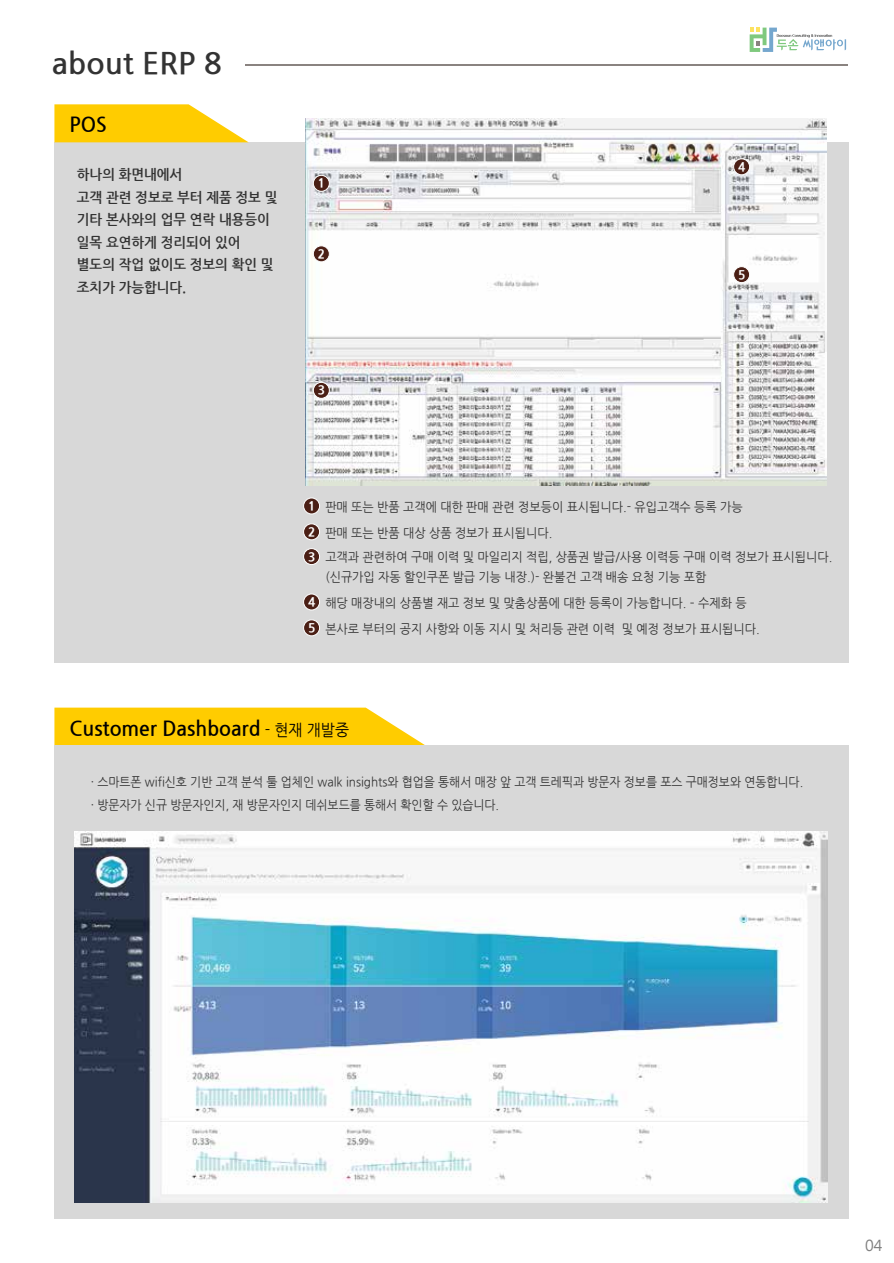
<style>
.page{position:relative;width:894px;height:1263px;background:#fff}
.page>*{position:absolute;margin:0;border:0;box-sizing:border-box;transform-origin:0 0}
.t1{font:700 30px "Nanum Gothic";color:#333}
.t2{font:700 20.55px "Nanum Gothic";color:#000;scale:.95 1}
.t3{font:15px "Microsoft Jheng Hei";color:#808080}
.t4{font:700 14.25px/22.5px "Nanum Gothic";color:#333;scale:.95 1}
.t5{font:12.6px/25.8px "Nanum Gothic";color:#333;scale:.95 1}
.t6{font:12.6px/22.5px "Nanum Gothic";color:#333;scale:.93 1}
.t7{font:800 12.6px "Nanum Gothic";color:#fff;scale:.95 1}
.s1{font-weight:800;color:#fff}
.s2{font-weight:400;font-size:15.75px}
</style>
<div class="page">
<hr style="left:245px;top:64px;width:603px;height:1px;background:#8a8380">
<div style="left:54px;top:142px;width:795px;height:521px;background:#d8d8d8"></div>
<svg style="left:54px;top:104px;width:194px;height:38px;background:#ffd429"></svg>
<svg style="left:54px;top:708px;width:372px;height:38px;background:#fdd01a"></svg>
<img style="left:306px;top:119px;width:520px;height:366px">
<div style="left:303px;top:498px;width:16px;height:16px;background:#4b1f15;border-radius:50%"></div>
<div style="left:303px;top:498px;width:17px;height:16px;border:1px solid #fff;border-radius:50%"></div>
<div style="left:303px;top:524px;width:16px;height:16px;background:#4b1f15;border-radius:50%"></div>
<div style="left:303px;top:523px;width:17px;height:17px;border:1px solid #fff;border-radius:50%"></div>
<div style="left:303px;top:594px;width:16px;height:16px;background:#4b1f15;border-radius:50%"></div>
<div style="left:303px;top:594px;width:17px;height:16px;border:1px solid #fff;border-radius:50%"></div>
<div style="left:303px;top:620px;width:16px;height:16px;background:#4b1f15;border-radius:50%"></div>
<div style="left:303px;top:619px;width:17px;height:17px;border:1px solid #fff;border-radius:50%"></div>
<div style="left:303px;top:549px;width:16px;height:16px;background:#4b1f15;border-radius:50%"></div>
<div style="left:303px;top:548px;width:17px;height:17px;border:1px solid #fff;border-radius:50%"></div>
<div style="left:313px;top:175px;width:16px;height:16px;background:#4b1f15;border-radius:50%"></div>
<div style="left:313px;top:175px;width:17px;height:17px;border:1px solid #fff;border-radius:50%"></div>
<div style="left:313px;top:246px;width:16px;height:16px;background:#4b1f15;border-radius:50%"></div>
<div style="left:313px;top:245px;width:17px;height:17px;border:1px solid #fff;border-radius:50%"></div>
<div style="left:313px;top:382px;width:16px;height:16px;background:#4b1f15;border-radius:50%"></div>
<div style="left:313px;top:382px;width:17px;height:17px;border:1px solid #fff;border-radius:50%"></div>
<div style="left:733px;top:159px;width:16px;height:16px;background:#4b1f15;border-radius:50%"></div>
<div style="left:733px;top:158px;width:17px;height:17px;border:1px solid #fff;border-radius:50%"></div>
<div style="left:733px;top:267px;width:16px;height:16px;background:#4b1f15;border-radius:50%"></div>
<div style="left:733px;top:266px;width:17px;height:17px;border:1px solid #fff;border-radius:50%"></div>
<div style="left:54px;top:746px;width:794px;height:473px;background:#d8d8d8"></div>
<svg style="left:749px;top:28px;width:97px;height:24px"></svg>
<img style="left:74px;top:831px;width:753px;height:371px">
<h1 class="t1" style="left:52px;top:48px;width:172px">about ERP 8</h1>
<h2 class="t2" style="left:69px;top:115px;width:41px">POS</h2>
<p class="t4" style="left:77px;top:164px;width:212px">하나의 화면내에서<br>고객 관련 정보로 부터 제품 정보 및 기타 본사와의 업무 연락 내용등이 일목 요연하게 정리되어 있어 별도의 작업 없이도 정보의 확인 및 조치가 가능합니다.</p>
<p class="t7" style="left:318px;top:177px;width:9px">1</p>
<p class="t7" style="left:318px;top:247px;width:9px">2</p>
<p class="t7" style="left:318px;top:384px;width:9px">3</p>
<p class="t7" style="left:738px;top:160px;width:9px">4</p>
<p class="t7" style="left:738px;top:268px;width:9px">5</p>
<p class="t5" style="left:308px;top:494px;width:459px"><span class="s1">1</span> 판매 또는 반품 고객에 대한 판매 관련 정보등이 표시됩니다.- 유입고객수 등록 가능<br><span class="s1">2</span> 판매 또는 반품 대상 상품 정보가 표시됩니다.</p>
<p class="t7" style="left:308px;top:550px;width:9px">3</p>
<p class="t5" style="left:325px;top:548px;width:535px;line-height:19.5px">고객과 관련하여 구매 이력 및 마일리지 적립, 상품권 발급/사용 이력등 구매 이력 정보가 표시됩니다. (신규가입 자동 할인쿠폰 발급 기능 내장.)- 완불건 고객 배송 요청 기능 포함</p>
<p class="t5" style="left:308px;top:590px;width:477px"><span class="s1">4</span> 해당 매장내의 상품별 재고 정보 및 맞춤상품에 대한 등록이 가능합니다. – 수제화 등<br><span class="s1">5</span> 본사로 부터의 공지 사항와 이동 지시 및 처리등 관련 이력 및 예정 정보가 표시됩니다.</p>
<h2 class="t2" style="left:69px;top:718px;width:296px">Customer Dashboard <span class="s2">- 현재 개발중</span></h2>
<p class="t6" style="left:91px;top:771px;width:767px">· 스마트폰 wifi신호 기반 고객 분석 툴 업체인 walk insights와 협업을 통해서 매장 앞 고객 트레픽과 방문자 정보를 포스 구매정보와 연동합니다. · 방문자가 신규 방문자인지, 재 방문자인지 데쉬보드를 통해서 확인할 수 있습니다.</p>
<p class="t3" style="left:865px;top:1236px;width:19px">04</p>
</div>
